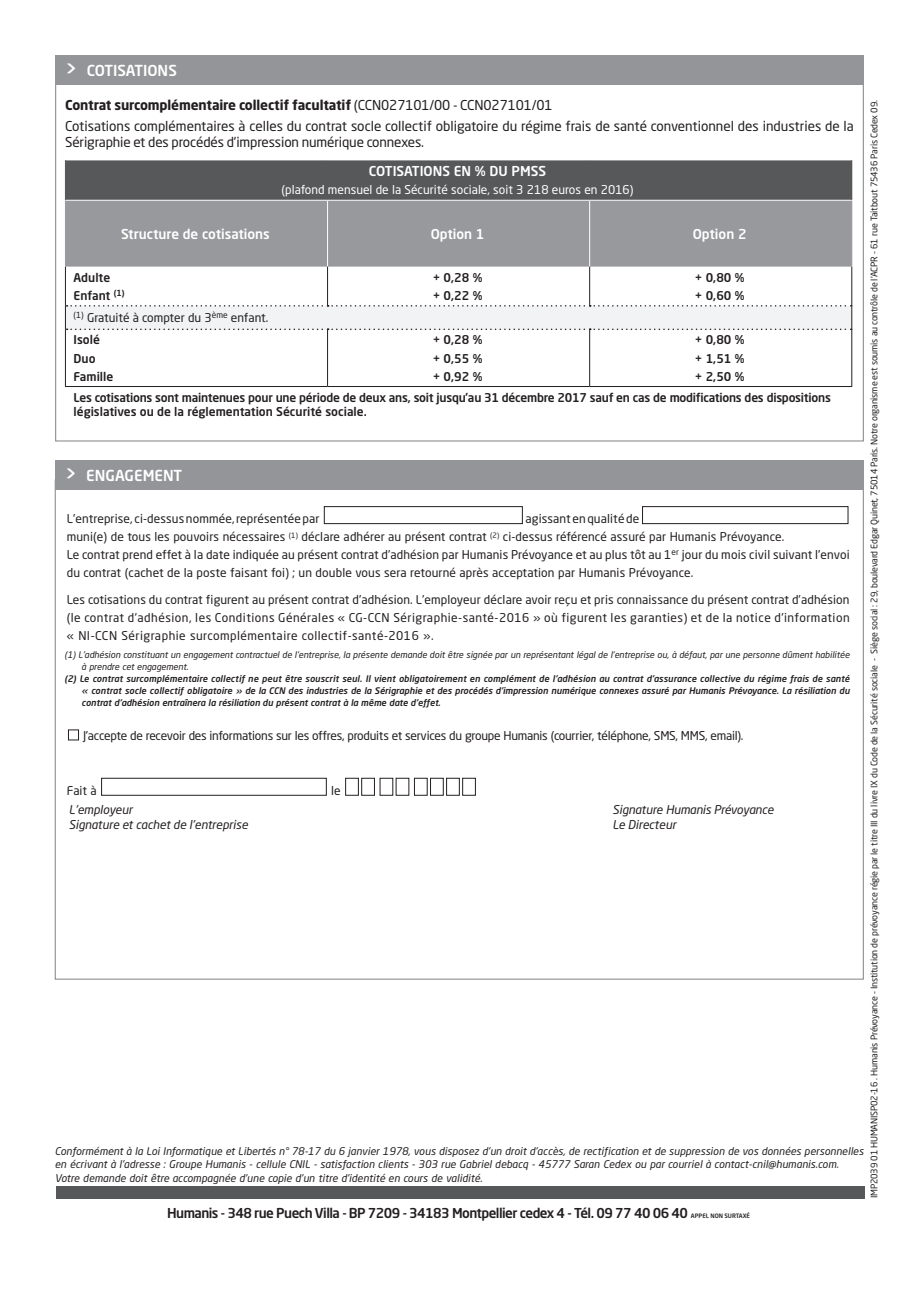
<style>
.page{position:relative;width:919px;height:1289px;background:#fff}
.page>*{position:absolute;margin:0;border:0;box-sizing:border-box;transform-origin:0 0}
.Normal_e{font:500 15px "Neo Sans Std";color:#fff}
.Sous_titre_-_niveau{font:13.5px/16.5px "Neo Sans Std";color:#231f20}
.Sous_titre_-_niveau-2{font:700 13.5px "Neo Sans Std";letter-spacing:-.01em;color:#231f20}
.t1{font:500 13.5px "Neo Sans Std";letter-spacing:-.04em;color:#231f20}
.Normal_e-2{font:500 13.5px "Neo Sans Std";color:#fff}
.Normal_e-3{font:12px/18px "Neo Sans Std";letter-spacing:.01em;color:#231f20}
.Normal_e-4{font:500 12px/14.4px "Neo Sans Std";letter-spacing:-.02em;color:#231f20}
.Normal_e-5{font:12px "Neo Sans Std";letter-spacing:-.02em;color:#231f20}
.t2{font:italic 12px "Neo Sans Std";color:#231f20}
.Normal_e-6{font:12px "Neo Sans Std";color:#fff}
.Normal_e-7{font:500 12px "Neo Sans Std";color:#231f20}
.Normal_e-8{font:italic 10.5px/13.5px "Neo Sans Std";letter-spacing:.005em;color:#231f20}
.Normal_e-9{font:italic 500 9px/12px "Neo Sans Std";color:#231f20;text-align:justify}
.Normal_e-10{font:9px "Neo Sans Std";letter-spacing:-.02em;color:#231f20}
.Normal_e-11{font:italic 9px/12px "Neo Sans Std";color:#231f20}
.t3{font:500 6px "Neo Sans Std";color:#231f20}
.s1{font-size:19.5px}
.s2{font-weight:400}
</style>
<div class="page">
<div style="left:55px;top:55px;width:808px;height:30px;background:#939598"></div>
<div style="left:65px;top:160px;width:786px;height:40px;background:#57585a"></div>
<div style="left:66px;top:201px;width:785px;height:65px;background:#97999c"></div>
<hr style="left:327px;top:201px;width:1px;height:65px;background:#fff">
<hr style="left:589px;top:201px;width:1px;height:65px;background:#fff">
<hr style="left:327px;top:266px;width:1px;height:39px;background:#231f20">
<hr style="left:589px;top:266px;width:1px;height:39px;background:#231f20">
<hr style="left:851px;top:266px;width:1px;height:40px;background:#231f20">
<hr style="left:327px;top:330px;width:1px;height:56px;background:#231f20">
<hr style="left:589px;top:330px;width:1px;height:56px;background:#231f20">
<hr style="left:851px;top:329px;width:1px;height:57px;background:#231f20">
<hr style="left:65px;top:266px;width:1px;height:40px;background:#231f20">
<svg style="left:65px;top:305px;width:787px;height:25px"></svg>
<hr style="left:65px;top:329px;width:1px;height:57px;background:#231f20">
<hr style="left:65px;top:386px;width:262px;height:1px;background:#231f20">
<hr style="left:327px;top:386px;width:262px;height:1px;background:#231f20">
<hr style="left:589px;top:386px;width:263px;height:1px;background:#231f20">
<hr style="left:851px;top:160px;width:1px;height:40px;background:#57585a">
<hr style="left:65px;top:201px;width:1px;height:65px;background:#97999c">
<hr style="left:851px;top:201px;width:1px;height:65px;background:#97999c">
<div style="left:324px;top:506px;width:198px;height:18px;border:1px solid #231f20"></div>
<div style="left:642px;top:506px;width:206px;height:18px;border:1px solid #231f20"></div>
<div style="left:68px;top:729px;width:11px;height:11px;border:1px solid #231f20"></div>
<div style="left:101px;top:778px;width:225px;height:17px;border:1px solid #231f20"></div>
<div style="left:345px;top:778px;width:13px;height:17px;border:1px solid #231f20"></div>
<div style="left:361px;top:778px;width:13px;height:17px;border:1px solid #231f20"></div>
<div style="left:414px;top:778px;width:13px;height:17px;border:1px solid #231f20"></div>
<div style="left:430px;top:778px;width:13px;height:17px;border:1px solid #231f20"></div>
<div style="left:446px;top:778px;width:13px;height:17px;border:1px solid #231f20"></div>
<div style="left:462px;top:778px;width:13px;height:17px;border:1px solid #231f20"></div>
<div style="left:55px;top:460px;width:808px;height:30px;background:#939598"></div>
<div style="left:56px;top:1186px;width:808px;height:13px;background:#57585a"></div>
<p class="Normal_e" style="left:65px;top:61px;width:113px"><span class="s1">&gt;</span> COTISATIONS</p>
<p class="Sous_titre_-_niveau-2" style="left:65px;top:96px;width:489px">Contrat surcomplémentaire collectif facultatif <span class="s2">(CCN027101/00 - CCN027101/01</span></p>
<p class="Sous_titre_-_niveau" style="left:65px;top:117px;width:790px">Cotisations complémentaires à celles du contrat socle collectif obligatoire du régime frais de santé conventionnel des industries de la<br>Sérigraphie et des procédés d'impression numérique connexes.</p>
<p class="Normal_e-10" style="left:868px;top:1198px;width:1099px;rotate:-90deg">IMP2039 01 HUMANISP02-16 . Humanis Prévoyance - Institution de prévoyance régie par le titre III du livre IX du Code de la Sécurité sociale - Siège social : 29, boulevard Edgar Quinet, 75014 Paris. Notre organisme est soumis au contrôle de l’ACPR - 61 rue Taitbout 75436 Paris Cedex 09.</p>
<p class="Normal_e-2" style="left:369px;top:163px;width:179px">COTISATIONS EN % DU PMSS</p>
<p class="Normal_e-6" style="left:281px;top:182px;width:353px">(plafond mensuel de la Sécurité sociale, soit 3 218 euros en 2016)</p>
<p class="Normal_e-2" style="left:121px;top:225px;width:150px">Structure de cotisations</p>
<p class="Normal_e-2" style="left:430px;top:225px;width:55px">Option 1</p>
<p class="Normal_e-2" style="left:692px;top:225px;width:55px">Option 2</p>
<p class="Normal_e-4" style="left:74px;top:270px;width:38px">Adulte</p>
<p class="Normal_e-4" style="left:74px;top:288px;width:53px">Enfant <sup>(1)</sup></p>
<p class="Normal_e-4" style="left:432px;top:270px;width:51px">+ 0,28 %</p>
<p class="Normal_e-4" style="left:432px;top:288px;width:51px">+ 0,22 %</p>
<p class="Normal_e-4" style="left:694px;top:270px;width:51px">+ 0,80 %</p>
<p class="Normal_e-4" style="left:694px;top:288px;width:51px">+ 0,60 %</p>
<p class="Normal_e-3" style="left:74px;top:308px;width:196px"><sup>(1)</sup> Gratuité à compter du 3<sup>ème</sup> enfant.</p>
<p class="Normal_e-4" style="left:74px;top:332px;width:28px">Isolé</p>
<p class="Normal_e-4" style="left:74px;top:350px;width:23px">Duo</p>
<p class="Normal_e-7" style="left:74px;top:368px;width:41px">Famille</p>
<p class="Normal_e-4" style="left:694px;top:332px;width:51px">+ 0,80 %</p>
<p class="Normal_e-4" style="left:694px;top:350px;width:51px">+ 1,51 %</p>
<p class="Normal_e-4" style="left:694px;top:368px;width:51px">+ 2,50 %</p>
<p class="Normal_e-4" style="left:74px;top:390px;width:758px">Les cotisations sont maintenues pour une période de deux ans, soit jusqu’au 31 décembre 2017 sauf en cas de modifications des dispositions législatives ou de la réglementation Sécurité sociale.</p>
<p class="Normal_e-4" style="left:432px;top:332px;width:51px">+ 0,28 %</p>
<p class="Normal_e-4" style="left:432px;top:350px;width:51px">+ 0,55 %</p>
<p class="Normal_e-4" style="left:432px;top:368px;width:51px">+ 0,92 %</p>
<p class="Normal_e" style="left:65px;top:466px;width:119px"><span class="s1">&gt;</span> ENGAGEMENT</p>
<p class="Normal_e-3" style="left:67px;top:509px;width:719px;text-indent:459px">agissant en qualité de<br>muni(e) de tous les pouvoirs nécessaires <sup>(1)</sup> déclare adhérer au présent contrat <sup>(2)</sup> ci-dessus référencé assuré par Humanis Prévoyance.</p>
<p class="Normal_e-3" style="left:67px;top:545px;width:784px">Le contrat prend effet à la date indiquée au présent contrat d'adhésion par Humanis Prévoyance et au plus tôt au 1<sup>er</sup> jour du mois civil suivant l'envoi du contrat (cachet de la poste faisant foi) ; un double vous sera retourné après acceptation par Humanis Prévoyance.</p>
<p class="Normal_e-3" style="left:67px;top:590px;width:784px;text-align:justify">Les cotisations du contrat figurent au présent contrat d'adhésion. L'employeur déclare avoir reçu et pris connaissance du présent contrat d'adhésion (le contrat d'adhésion, les Conditions Générales « CG-CCN Sérigraphie-santé-2016 » où figurent les garanties) et de la notice d'information « NI-CCN Sérigraphie surcomplémentaire collectif-santé-2016 ».</p>
<p class="Normal_e-11" style="left:82px;top:648px;width:769px;text-indent:-17px">(1) L'adhésion constituant un engagement contractuel de l'entreprise, la présente demande doit être signée par un représentant légal de l'entreprise ou, à défaut, par une personne dûment habilitée à prendre cet engagement.</p>
<p class="Normal_e-9" style="left:82px;top:672px;width:769px;text-indent:-17px">(2) Le contrat surcomplémentaire collectif ne peut être souscrit seul. Il vient obligatoirement en complément de l'adhésion au contrat d'assurance collective du régime frais de santé « contrat socle collectif obligatoire » de la CCN des industries de la Sérigraphie et des procédés d'impression numérique connexes assuré par Humanis Prévoyance. La résiliation du contrat d'adhésion entraînera la résiliation du présent contrat à la même date d'effet.</p>
<p class="Normal_e-5" style="left:83px;top:728px;width:662px">J'accepte de recevoir des informations sur les offres, produits et services du groupe Humanis (courrier, téléphone, SMS, MMS, email).</p>
<p class="Normal_e-3" style="left:67px;top:509px;width:254px">L'entreprise, ci-dessus nommée, représentée par</p>
<p class="Normal_e-3" style="left:67px;top:781px;width:31px">Fait à</p>
<p class="Normal_e-3" style="left:331px;top:781px;width:11px">le</p>
<p class="t2" style="left:69px;top:802px;width:65px">L'employeur</p>
<p class="t2" style="left:612px;top:802px;width:163px">Signature Humanis Prévoyance</p>
<p class="t2" style="left:69px;top:817px;width:181px">Signature et cachet de l'entreprise</p>
<p class="t2" style="left:612px;top:817px;width:65px">Le Directeur</p>
<p class="Normal_e-8" style="left:55px;top:1143px;width:810px">Conformément à la Loi Informatique et Libertés n° 78-17 du 6 janvier 1978, vous disposez d'un droit d'accès, de rectification et de suppression de vos données personnelles en écrivant à l'adresse : Groupe Humanis - cellule CNIL - satisfaction clients - 303 rue Gabriel debacq - 45777 Saran Cedex ou par courriel à contact-cnil@humanis.com.</p>
<p class="Normal_e-8" style="left:55px;top:1170px;width:429px">Votre demande doit être accompagnée d'une copie d'un titre d'identité en cours de validité.</p>
<p class="t1" style="left:167px;top:1204px;width:522px">Humanis - 348 rue Puech Villa - BP 7209 - 34183 Montpellier cedex 4 - Tél. 09 77 40 06 40</p>
<p class="t3" style="left:691px;top:1211px;width:60px">APPEL NON SURTAXÉ</p>
</div>
